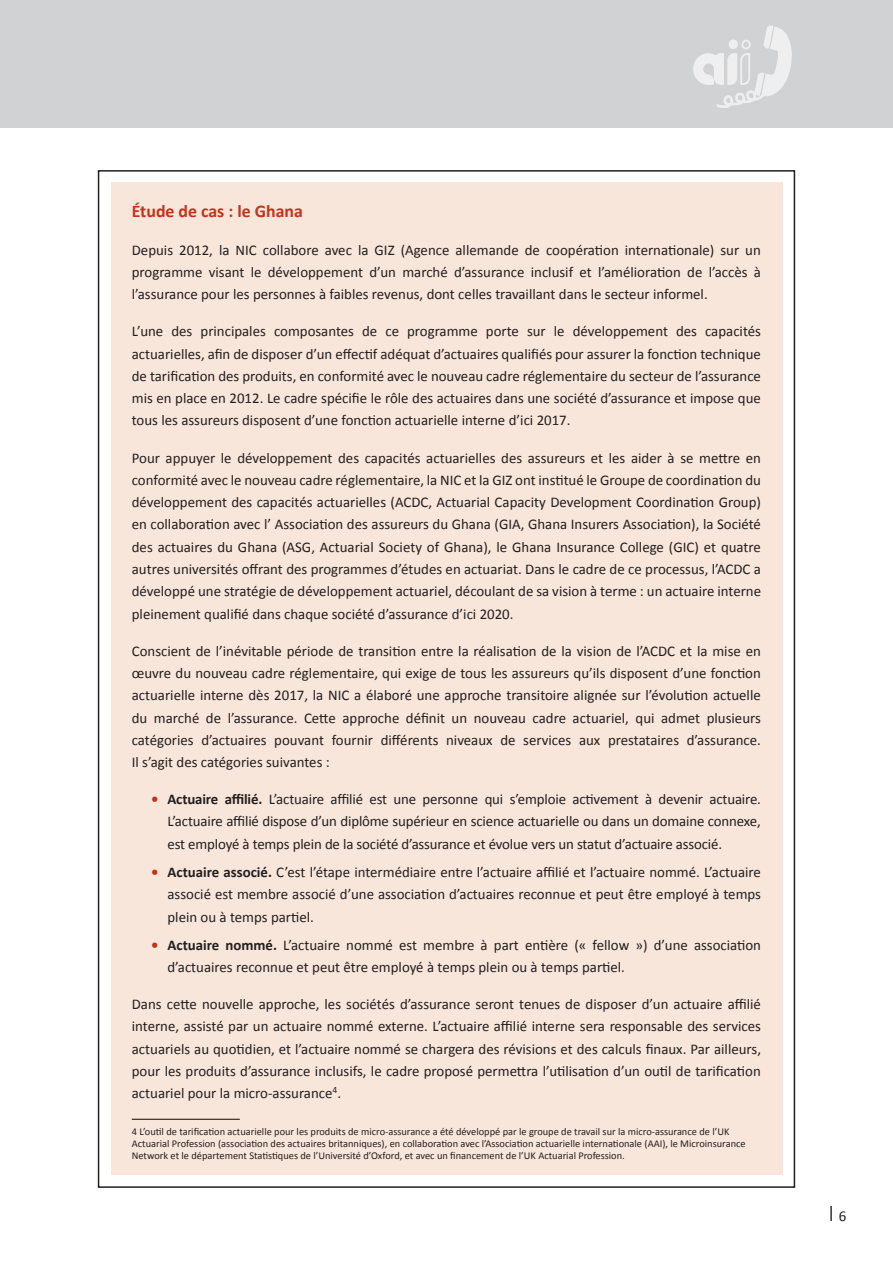
<style>
.page{position:relative;width:893px;height:1263px;background:#fff}
.page>*{position:absolute;margin:0;border:0;box-sizing:border-box;transform-origin:0 0}
.t1{font:700 17.85px "Calibri";color:#c5321a}
.t2{font:700 15px "DIN Alternate";color:#231f20}
.t3{font:14.85px/22.4px "Calibri";color:#231f20;text-align:justify}
.t4{font:10.35px/11.9px "Calibri";color:#231f20}
.s1{font-weight:700;color:#c5321a}
.s2{font-weight:700}
.s3{font-family:"Calibri";font-weight:400}
</style>
<div class="page">
<div style="left:111px;top:183px;width:671px;height:992px;background:#f9e6da"></div>
<hr style="left:132px;top:1119px;width:108px;height:1px;background:#231f20">
<div style="left:0;top:0;width:893px;height:128px;background:#d1d2d4"></div>
<svg style="left:693px;top:25px;width:99px;height:83px"></svg>
<p class="t1" style="left:132px;top:200px;width:173px">Étude de cas : le Ghana</p>
<p class="t3" style="left:132px;top:239px;width:631px">Depuis 2012, la NIC collabore avec la GIZ (Agence allemande de coopération internationale) sur un programme visant le développement d’un marché d’assurance inclusif et l’amélioration de l’accès à l’assurance pour les personnes à faibles revenus, dont celles travaillant dans le secteur informel.</p>
<p class="t3" style="left:132px;top:320px;width:631px">L’une des principales composantes de ce programme porte sur le développement des capacités actuarielles, afin de disposer d’un effectif adéquat d’actuaires qualifiés pour assurer la fonction technique de tarification des produits, en conformité avec le nouveau cadre réglementaire du secteur de l’assurance mis en place en 2012. Le cadre spécifie le rôle des actuaires dans une société d’assurance et impose que tous les assureurs disposent d’une fonction actuarielle interne d’ici 2017.</p>
<p class="t3" style="left:132px;top:446px;width:631px">Pour appuyer le développement des capacités actuarielles des assureurs et les aider à se mettre en conformité avec le nouveau cadre réglementaire, la NIC et la GIZ ont institué le Groupe de coordination du développement des capacités actuarielles (ACDC, Actuarial Capacity Development Coordination Group) en collaboration avec l’ Association des assureurs du Ghana (GIA, Ghana Insurers Association), la Société des actuaires du Ghana (ASG, Actuarial Society of Ghana), le Ghana Insurance College (GIC) et quatre autres universités offrant des programmes d’études en actuariat. Dans le cadre de ce processus, l’ACDC a développé une stratégie de développement actuariel, découlant de sa vision à terme : un actuaire interne pleinement qualifié dans chaque société d’assurance d’ici 2020.</p>
<p class="t3" style="left:132px;top:640px;width:631px">Conscient de l’inévitable période de transition entre la réalisation de la vision de l’ACDC et la mise en œuvre du nouveau cadre réglementaire, qui exige de tous les assureurs qu’ils disposent d’une fonction actuarielle interne dès 2017, la NIC a élaboré une approche transitoire alignée sur l’évolution actuelle du marché de l’assurance. Cette approche définit un nouveau cadre actuariel, qui admet plusieurs catégories d’actuaires pouvant fournir différents niveaux de services aux prestataires d’assurance.<br>Il s’agit des catégories suivantes :</p>
<p class="t3" style="left:167px;top:788px;width:595px;text-indent:-16px"><span class="s1">•</span> <span class="s2">Actuaire affilié.</span> L’actuaire affilié est une personne qui s’emploie activement à devenir actuaire.<br>L’actuaire affilié dispose d’un diplôme supérieur en science actuarielle ou dans un domaine connexe, est employé à temps plein de la société d’assurance et évolue vers un statut d’actuaire associé.</p>
<p class="t3" style="left:167px;top:861px;width:595px;text-indent:-16px"><span class="s1">•</span> <span class="s2">Actuaire associé.</span> C’est l’étape intermédiaire entre l’actuaire affilié et l’actuaire nommé. L’actuaire associé est membre associé d’une association d’actuaires reconnue et peut être employé à temps plein ou à temps partiel.</p>
<p class="t3" style="left:167px;top:934px;width:595px;text-indent:-16px"><span class="s1">•</span> <span class="s2">Actuaire nommé.</span> L’actuaire nommé est membre à part entière (« fellow ») d’une association d’actuaires reconnue et peut être employé à temps plein ou à temps partiel.</p>
<p class="t3" style="left:132px;top:993px;width:631px">Dans cette nouvelle approche, les sociétés d’assurance seront tenues de disposer d’un actuaire affilié interne, assisté par un actuaire nommé externe. L’actuaire affilié interne sera responsable des services actuariels au quotidien, et l’actuaire nommé se chargera des révisions et des calculs finaux. Par ailleurs, pour les produits d’assurance inclusifs, le cadre proposé permettra l’utilisation d’un outil de tarification actuariel pour la micro-assurance<sup>4</sup>.</p>
<p class="t4" style="left:132px;top:1126px;width:615px">4 L’outil de tarification actuarielle pour les produits de micro-assurance a été développé par le groupe de travail sur la micro-assurance de l’UK<br>Actuarial Profession (association des actuaires britanniques), en collaboration avec l’Association actuarielle internationale (AAI), le Microinsurance<br>Network et le département Statistiques de l’Université d’Oxford, et avec un financement de l’UK Actuarial Profession.</p>
<p class="t2" style="left:824px;top:1205px;width:24px">︱<span class="s3">6</span></p>
</div>
